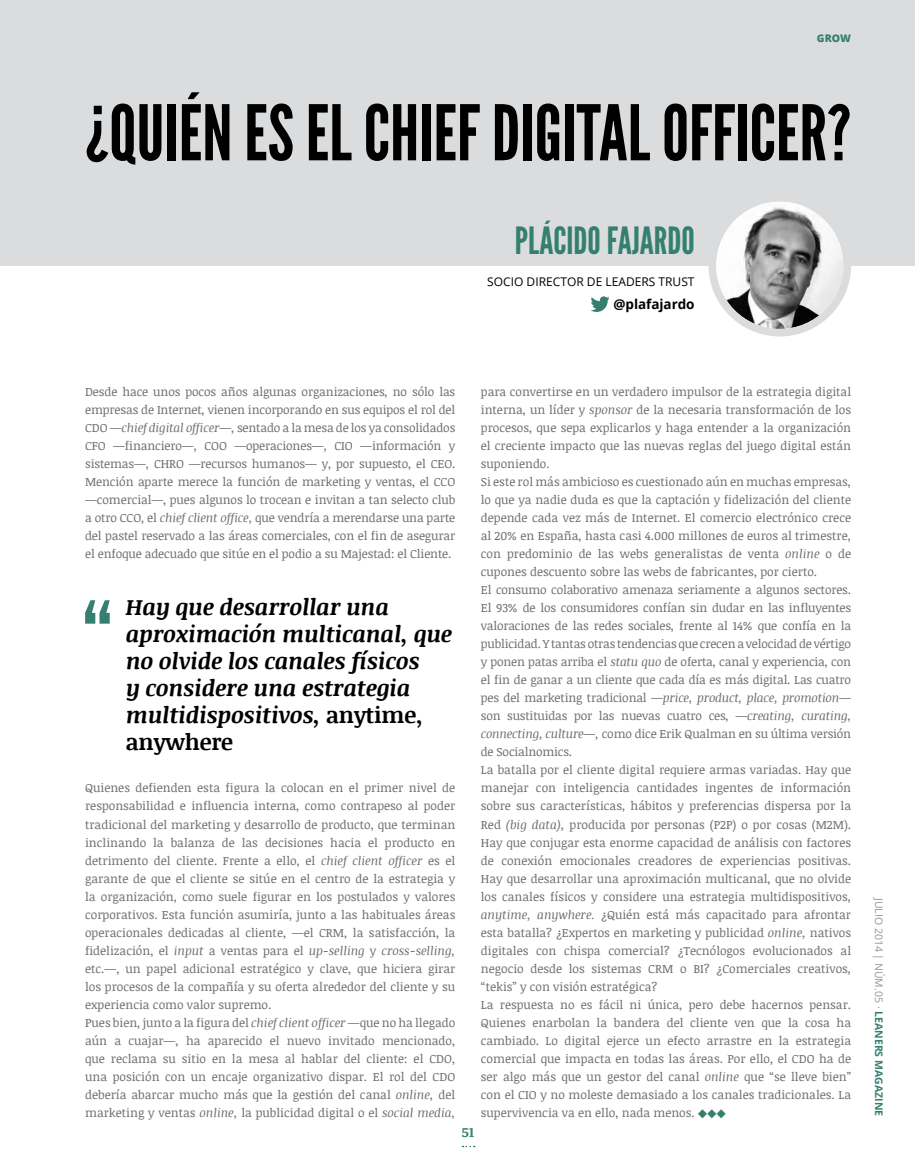
<style>
.page{position:relative;width:915px;height:1170px;background:#fff}
.page>*{position:absolute;margin:0;border:0;box-sizing:border-box;transform-origin:0 0}
.t1{font:76.35px "League Gothic";color:#000}
.t2{font:37.5px "League Gothic";color:#357f71}
.sumarios_LEANERS{font:italic 700 22.5px/27px "Noticia Text";letter-spacing:-.01em;color:#000}
.t3{font:700 13.5px "Open Sans";letter-spacing:-.005em;color:#000}
.t4{font:700 13.5px "Noticia Text";color:#357f71}
.t5{font:12px/18px "Noticia Text";color:#6d6e70;text-align:justify}
.t6{font:12px "Open Sans";color:#000}
.t7{font:10.5px "Open Sans";color:#939598}
.s1{font-style:italic}
.s2{font-style:normal}
.s3{color:#357f71}
.s4{font-weight:700;color:#357f71}
</style>
<div class="page">
<svg style="left:462px;top:1145px;width:12px;height:2px"></svg>
<div style="left:0;top:0;width:914px;height:265px;background:#dbdcde"></div>
<svg style="left:85px;top:600px;width:25px;height:23px"></svg>
<img style="left:715px;top:201px;width:128px;height:128px;border-radius:64px">
<div style="left:708px;top:194px;width:142px;height:142px;border:8px solid #dbdcde;border-radius:50%"></div>
<svg style="left:590px;top:296px;width:19px;height:16px"></svg>
<p class="t1" style="left:85px;top:89px;width:767px">¿QUIÉN ES EL CHIEF DIGITAL OFFICER?</p>
<p class="t2" style="left:514px;top:219px;width:181px">PLÁCIDO FAJARDO</p>
<p class="t6" style="left:487px;top:273px;width:209px">SOCIO DIRECTOR DE LEADERS TRUST</p>
<p class="t3" style="left:613px;top:294px;width:82px">@plafajardo</p>
<p class="t5" style="left:85px;top:382px;width:371px">Desde hace unos pocos años algunas organizaciones, no sólo las empresas de Internet, vienen incorporando en sus equipos el rol del CDO <span class="s1">—chief digital officer—,</span> sentado a la mesa de los ya consolidados CFO —financiero—, COO —operaciones—, CIO —información y sistemas—, CHRO —recursos humanos— y, por supuesto, el CEO.<br>Mención aparte merece la función de marketing y ventas, el CCO —comercial—, pues algunos lo trocean e invitan a tan selecto club a otro CCO, el <span class="s1">chief client office,</span> que vendría a merendarse una parte del pastel reservado a las áreas comerciales, con el fin de asegurar el enfoque adecuado que sitúe en el podio a su Majestad: el Cliente.</p>
<p class="sumarios_LEANERS" style="left:126px;top:592px;width:328px">Hay que desarrollar una aproximación multicanal, que no olvide los canales físicos<br>y considere una estrategia multidispositivos, <span class="s2">anytime, anywhere</span></p>
<p class="t5" style="left:85px;top:778px;width:371px">Quienes defienden esta figura la colocan en el primer nivel de responsabilidad e influencia interna, como contrapeso al poder tradicional del marketing y desarrollo de producto, que terminan inclinando la balanza de las decisiones hacia el producto en detrimento del cliente. Frente a ello, el <span class="s1">chief client officer</span> es el garante de que el cliente se sitúe en el centro de la estrategia y la organización, como suele figurar en los postulados y valores corporativos. Esta función asumiría, junto a las habituales áreas operacionales dedicadas al cliente, —el CRM, la satisfacción, la fidelización, el <span class="s1">input</span> a ventas para el <span class="s1">up-selling</span> y <span class="s1">cross-selling, </span>etc.—, un papel adicional estratégico y clave, que hiciera girar los procesos de la compañía y su oferta alrededor del cliente y su experiencia como valor supremo.</p>
<p class="t5" style="left:85px;top:1012px;width:371px">Pues bien, junto a la figura del <span class="s1">chief client officer</span> —que no ha llegado aún a cuajar—, ha aparecido el nuevo invitado mencionado, que reclama su sitio en la mesa al hablar del cliente: el CDO, una posición con un encaje organizativo dispar. El rol del CDO debería abarcar mucho más que la gestión del canal <span class="s1">online,</span> del marketing y ventas <span class="s1">online,</span> la publicidad digital o el <span class="s1">social media,</span></p>
<p class="t5" style="left:480px;top:382px;width:371px">para convertirse en un verdadero impulsor de la estrategia digital interna, un líder y <span class="s1">sponsor</span> de la necesaria transformación de los procesos, que sepa explicarlos y haga entender a la organización el creciente impacto que las nuevas reglas del juego digital están suponiendo.</p>
<p class="t5" style="left:480px;top:472px;width:371px">Si este rol más ambicioso es cuestionado aún en muchas empresas, lo que ya nadie duda es que la captación y fidelización del cliente depende cada vez más de Internet. El comercio electrónico crece al 20% en España, hasta casi 4.000 millones de euros al trimestre, con predominio de las webs generalistas de venta <span class="s1">online</span> o de cupones descuento sobre las webs de fabricantes, por cierto.</p>
<p class="t5" style="left:480px;top:580px;width:371px">El consumo colaborativo amenaza seriamente a algunos sectores.<br>El 93% de los consumidores confían sin dudar en las influyentes valoraciones de las redes sociales, frente al 14% que confía en la publicidad. Y tantas otras tendencias que crecen a velocidad de vértigo y ponen patas arriba el <span class="s1">statu quo</span> de oferta, canal y experiencia, con el fin de ganar a un cliente que cada día es más digital. Las cuatro pes del marketing tradicional <span class="s1">—price, product, place, promotion— </span>son sustituidas por las nuevas cuatro ces, <span class="s1">—creating, curating, connecting, culture—,</span> como dice Erik Qualman en su última versión de Socialnomics.</p>
<p class="t5" style="left:480px;top:760px;width:371px">La batalla por el cliente digital requiere armas variadas. Hay que manejar con inteligencia cantidades ingentes de información sobre sus características, hábitos y preferencias dispersa por la Red <span class="s1">(big data),</span> producida por personas (P2P) o por cosas (M2M).<br>Hay que conjugar esta enorme capacidad de análisis con factores de conexión emocionales creadores de experiencias positivas.<br>Hay que desarrollar una aproximación multicanal, que no olvide los canales físicos y considere una estrategia multidispositivos, <span class="s1">anytime, anywhere.</span> ¿Quién está más capacitado para afrontar esta batalla? ¿Expertos en marketing y publicidad <span class="s1">online,</span> nativos digitales con chispa comercial? ¿Tecnólogos evolucionados al negocio desde los sistemas CRM o BI? ¿Comerciales creativos, “tekis” y con visión estratégica?</p>
<p class="t5" style="left:480px;top:994px;width:371px">La respuesta no es fácil ni única, pero debe hacernos pensar.<br>Quienes enarbolan la bandera del cliente ven que la cosa ha cambiado. Lo digital ejerce un efecto arrastre en la estrategia comercial que impacta en todas las áreas. Por ello, el CDO ha de ser algo más que un gestor del canal <span class="s1">online</span> que “se lleve bien” con el CIO y no moleste demasiado a los canales tradicionales. La supervivencia va en ello, nada menos. <span class="s3">◆◆◆</span></p>
<p class="t4" style="left:461px;top:1122px;width:14px">51</p>
<p class="t7" style="left:885px;top:897px;width:219px;rotate:90deg">JULIO 2014 | NÚM.05 · <span class="s4">LEANERS MAGAZINE</span></p>
</div>
